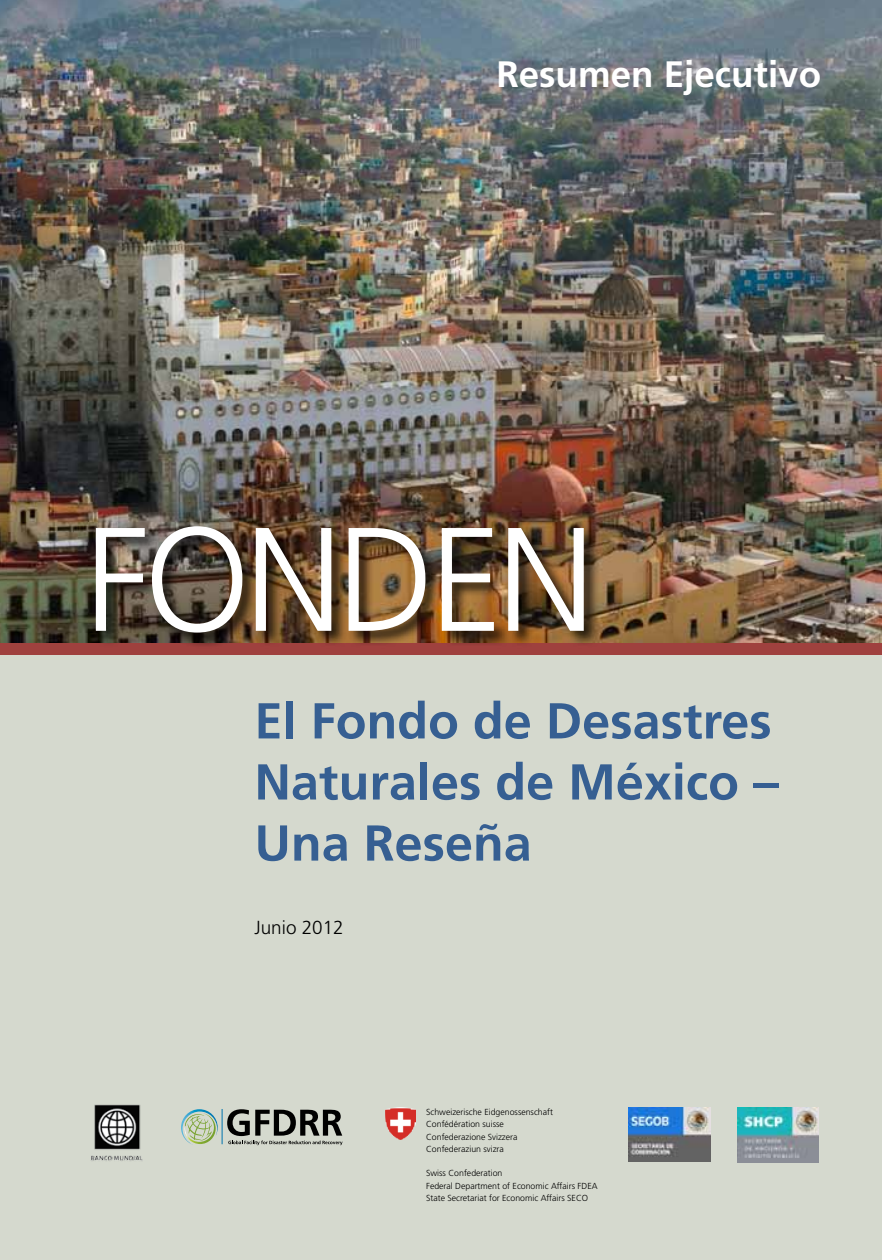
<style>
.page{position:relative;width:882px;height:1260px;background:#fff}
.page>*{position:absolute;margin:0;border:0;box-sizing:border-box;transform-origin:0 0}
.t1{font:300 147.35px "Frutiger";letter-spacing:-.04em;color:#fff}
.t2{font:700 50.4px/61.1px "Frutiger";color:#365f92}
.t3{font:700 36.75px "Frutiger";color:#fff}
.t4{font:300 18.9px "Frutiger";color:#000}
.t5{font:300 8.75px/12.2px "Frutiger";color:#000}
</style>
<div class="page">
<div style="left:0;top:649px;width:882px;height:611px;background:#d5d9ce"></div>
<img style="left:0;top:0;width:882px;height:643px">
<svg style="left:227px;top:1109px;width:116px;height:36px"></svg>
<svg style="left:181px;top:1109px;width:37px;height:36px"></svg>
<hr style="left:222px;top:1109px;width:1px;height:35px;background:#0073ae">
<div style="left:0;top:643px;width:882px;height:11px;background:#9f413e"></div>
<div style="left:95px;top:525px;width:506px;height:124px;background:#000;opacity:.75"></div>
<img style="left:386px;top:1107px;width:29px;height:33px">
<img style="left:737px;top:1107px;width:82px;height:55px">
<img style="left:628px;top:1107px;width:82px;height:55px">
<img style="left:91px;top:1104px;width:52px;height:57px">
<h3 class="t3" style="left:496px;top:52px;width:326px">Resumen Ejecutivo</h3>
<h1 class="t1" style="left:85px;top:497px;width:512px">FONDEN</h1>
<h2 class="t2" style="left:255px;top:690px;width:525px">El Fondo de Desastres<br>Naturales de México –<br>Una Reseña</h2>
<h3 class="t4" style="left:255px;top:917px;width:91px">Junio 2012</h3>
<p class="t5" style="left:426px;top:1106px;width:128px">Schweizerische Eidgenossenschaft<br>Confédération suisse<br>Confederazione Svizzera<br>Confederaziun svizra</p>
<p class="t5" style="left:426px;top:1167px;width:173px">Swiss Confederation<br>Federal Department of Economic Affairs FDEA<br>State Secretariat for Economic Affairs SECO</p>
</div>
